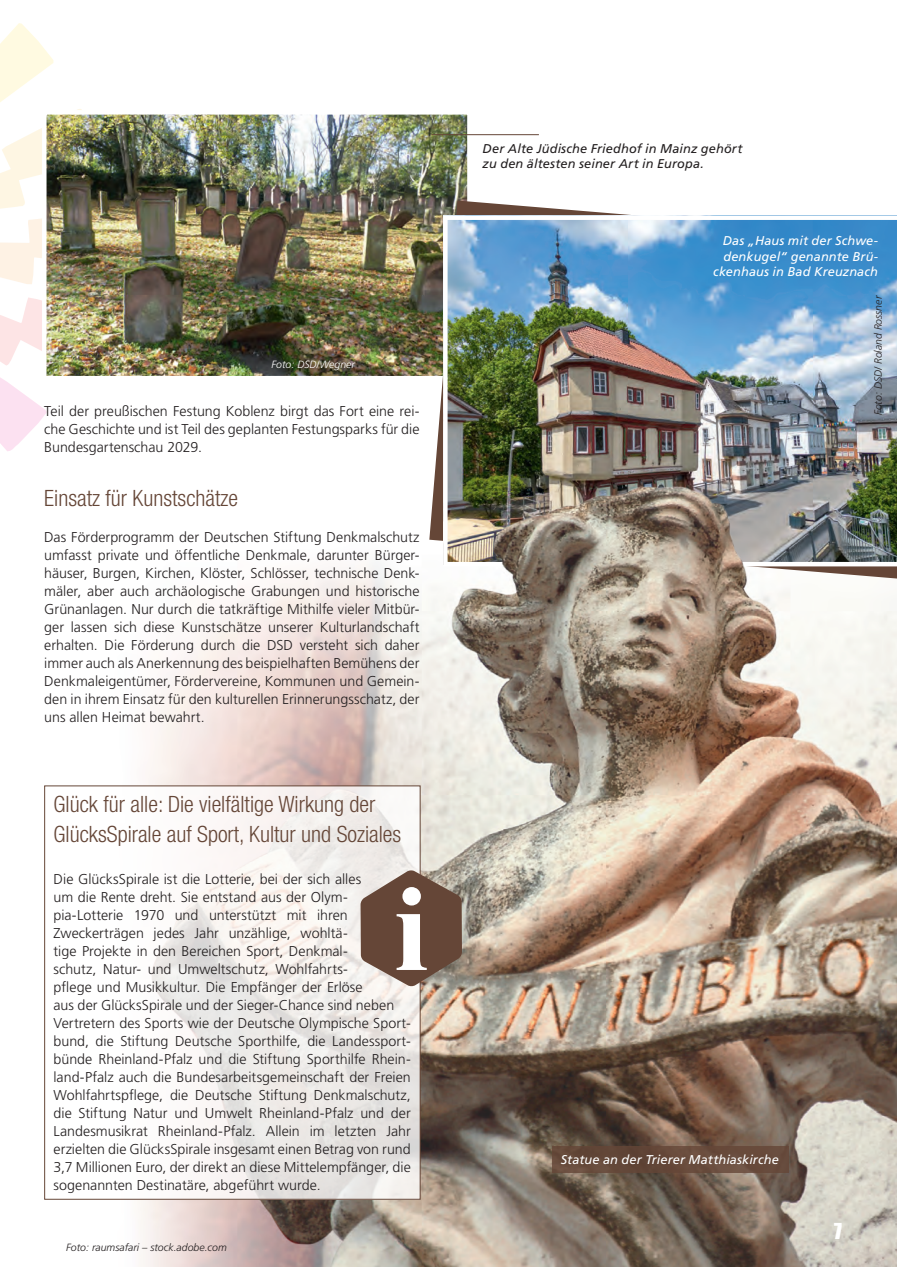
<style>
.page{position:relative;width:897px;height:1267px;background:#fff}
.page>*{position:absolute;margin:0;border:0;box-sizing:border-box;transform-origin:0 0}
.Zwischenüberschrift{font:300 condensed 22.5px/30px "Helvetica Neue LT Std";color:#654637}
.Seitenzahl_ungerade{font:22.5px "Impact LT Std";color:#fff}
.Fließtext{font:300 14.25px/18px "Frutiger LT Std";color:#231f20;text-align:justify}
.BU{font:italic 12.75px/15.3px "Frutiger LT Std";letter-spacing:.01em;color:#fff;text-align:right}
.BU-2{font:italic 12.75px/15.3px "Frutiger LT Std";letter-spacing:.01em;color:#231f20}
.Fotonachweis{font:italic 300 10.5px "Frutiger LT Std";color:#231f20}
.Fotonachweis-2{font:italic 300 10.5px "Frutiger LT Std";color:#fff}
</style>
<div class="page">
<svg style="left:0;top:23px;width:82px;height:428px"></svg>
<img style="left:47px;top:115px;width:419px;height:260px">
<div style="left:42px;top:110px;width:429px;height:270px;border:4px solid #fff"></div>
<img style="left:54px;top:427px;width:842px;height:839px">
<svg style="left:429px;top:200px;width:467px;height:379px"></svg>
<img style="left:443px;top:215px;width:453px;height:351px">
<svg style="left:54px;top:787px;width:364px;height:410px"></svg>
<svg style="left:360px;top:870px;width:102px;height:116px"></svg>
<div style="left:552px;top:1146px;width:236px;height:26px;background:#654637"></div>
<hr style="left:431px;top:134px;width:108px;height:1px;background:#654637">
<p class="Fotonachweis-2" style="left:271px;top:358px;width:85px">Foto: DSD/Wegner</p>
<p class="Fließtext" style="left:44px;top:402px;width:377px">Teil der preußischen Festung Koblenz birgt das Fort eine rei&shy;che Geschichte und ist Teil des geplanten Festungsparks für die Bundesgartenschau 2029.</p>
<p class="Zwischenüberschrift" style="left:44px;top:483px;width:195px">Einsatz für Kunstschätze</p>
<p class="Fließtext" style="left:44px;top:528px;width:377px">Das Förderprogramm der Deutschen Stiftung Denkmalschutz umfasst private und öffentliche Denkmale, darunter Bürger&shy;häuser, Burgen, Kirchen, Klöster, Schlösser, technische Denk&shy;mäler, aber auch archäologische Grabungen und historische Grünanlagen. Nur durch die tatkräftige Mithilfe vieler Mitbür&shy;ger lassen sich diese Kunstschätze unserer Kulturlandschaft erhalten. Die Förderung durch die DSD versteht sich daher immer auch als Anerkennung des beispielhaften Bemühens der Denkmaleigentümer, Fördervereine, Kommunen und Gemein&shy;den in ihrem Einsatz für den kulturellen Erinnerungsschatz, der uns allen Heimat bewahrt.</p>
<p class="Zwischenüberschrift" style="left:54px;top:789px;width:349px">Glück für alle: Die vielfältige Wirkung der<br>GlücksSpirale auf Sport, Kultur und Soziales</p>
<p class="Fließtext" style="left:54px;top:870px;width:359px;text-align:left">Die GlücksSpirale ist die Lotterie, bei der sich alles<br>um die Rente dreht. Sie entstand aus der Olym&shy;pia-Lotterie 1970 und unterstützt mit ihren Zweckerträgen jedes Jahr unzählige, wohltä-<br>tige Projekte in den Bereichen Sport, Denkmal-<br>schutz, Natur- und Umweltschutz, Wohlfahrts-<br>pflege und Musikkultur. Die Empfänger der Erlöse<br>aus der GlücksSpirale und der Sieger-Chance sind neben Vertretern des Sports wie der Deutsche Olympische Sport&shy;bund, die Stiftung Deutsche Sporthilfe, die Landessport&shy;bünde Rheinland-Pfalz und die Stiftung Sporthilfe Rhein&shy;land-Pfalz auch die Bundesarbeitsgemeinschaft der Freien Wohlfahrtspflege, die Deutsche Stiftung Denkmalschutz, die Stiftung Natur und Umwelt Rheinland-Pfalz und der Landesmusikrat Rheinland-Pfalz. Allein im letzten Jahr erzielten die GlücksSpirale insgesamt einen Betrag von rund 3,7 Millionen Euro, der direkt an diese Mittelempfänger, die sogenannten Destinatäre, abgeführt wurde.</p>
<p class="Fotonachweis" style="left:66px;top:1241px;width:162px">Foto: raumsafari – stock.adobe.com</p>
<p class="BU-2" style="left:482px;top:141px;width:261px">Der Alte Jüdische Friedhof in Mainz gehört zu den ältesten seiner Art in Europa.</p>
<p class="BU" style="left:713px;top:233px;width:166px">Das „Haus mit der Schwe&shy;denkugel“ genannte Brü&shy;ckenhaus in Bad Kreuznach</p>
<p class="Fotonachweis" style="left:872px;top:415px;width:121px;rotate:-90deg">Foto: DSD/ Roland Rossner</p>
<p class="BU" style="left:561px;top:1152px;width:219px">Statue an der Trierer Matthiaskirche</p>
<p class="Seitenzahl_ungerade" style="left:833px;top:1218px;width:10px">7</p>
</div>
